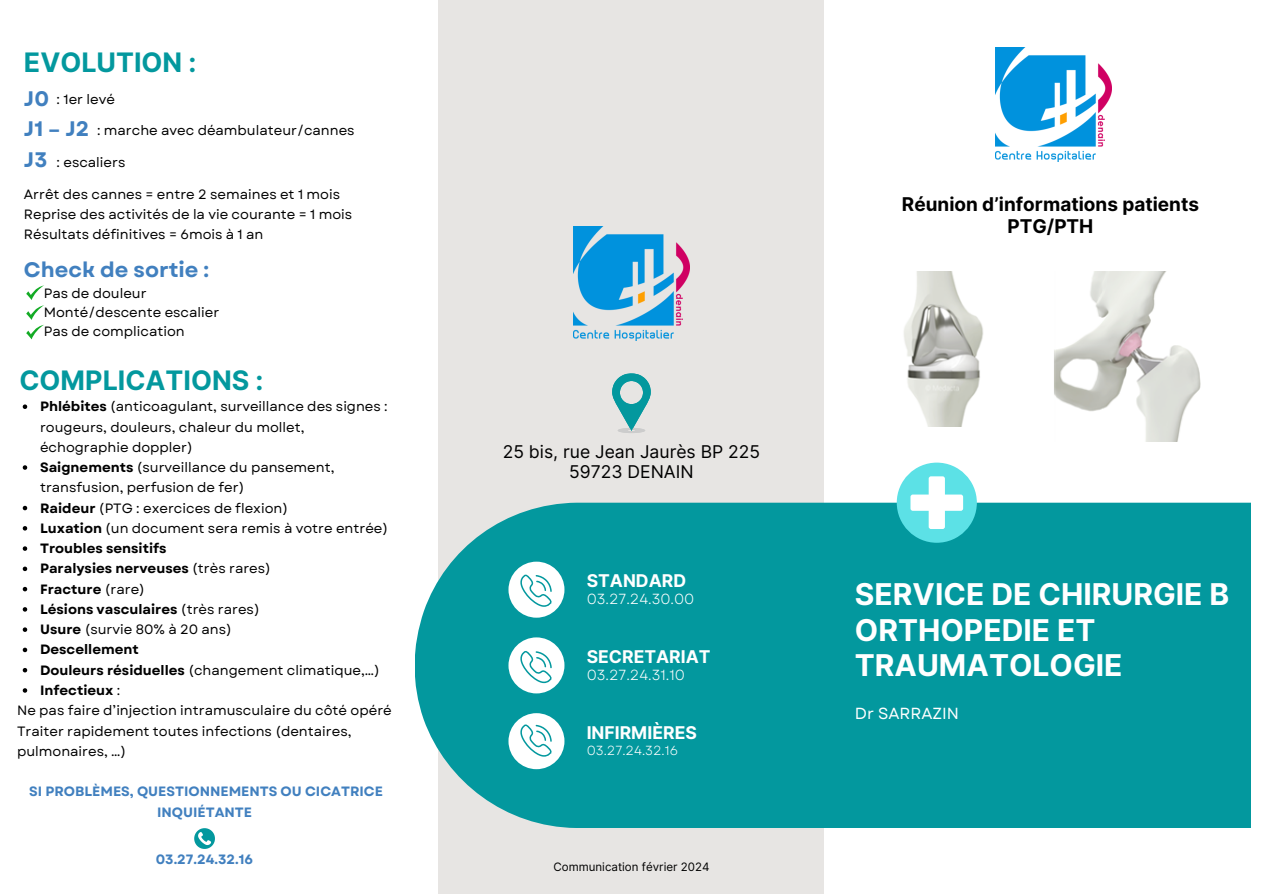
<style>
.page{position:relative;width:1263px;height:894px;background:#fff}
.page>*{position:absolute;margin:0;border:0;box-sizing:border-box;transform-origin:0 0}
.t1{font:700 30px/35.4px "Inter";color:#fff}
.t2{font:700 26.85px "Inter";color:#03989e}
.t3{font:700 21px/30.3px "Garet";color:#4180bf}
.t4{font:700 18.9px/21.9px "Inter";color:#000;text-align:center}
.t5{font:17.55px/20.2px "Inter";color:#000;text-align:center}
.t6{font:700 17.55px "Inter";color:#fff}
.t7{font:16.05px "Garet";color:#fff}
.t8{font:14.55px "Garet";color:#fff}
.t9{font:13.5px/20.2px "Garet";color:#000}
.t10{font:700 13.5px "Garet";color:#000}
.t11{font:700 13.5px/20.2px "Garet";color:#4180bf;text-align:center}
.t12{font:13.2px "Garet";color:#fff}
.t13{font:11.55px "Inter";color:#000}
.s1{font-weight:700}
.s2{font-weight:400}
</style>
<div class="page">
<div style="left:439px;top:0;width:385px;height:893px;background:#e7e5e3"></div>
<div style="left:415px;top:502px;width:836px;height:325px;background:#03989e"></div>
<div style="left:897px;top:462px;width:80px;height:80px;background:#5ce1e6;border-radius:50%"></div>
<svg style="left:910px;top:476px;width:53px;height:53px"></svg>
<div style="left:508px;top:561px;width:56px;height:56px;background:#fff;border-radius:50%"></div>
<svg style="left:520px;top:574px;width:32px;height:32px"></svg>
<div style="left:508px;top:637px;width:56px;height:56px;background:#fff;border-radius:50%"></div>
<div style="left:508px;top:713px;width:56px;height:56px;background:#fff;border-radius:50%"></div>
<img style="left:995px;top:47px;width:116px;height:115px">
<img style="left:904px;top:272px;width:79px;height:154px">
<img style="left:1054px;top:272px;width:147px;height:169px">
<svg style="left:520px;top:651px;width:32px;height:32px"></svg>
<svg style="left:520px;top:724px;width:32px;height:32px"></svg>
<svg style="left:612px;top:373px;width:38px;height:60px"></svg>
<img style="left:574px;top:226px;width:115px;height:115px">
<svg style="left:26px;top:285px;width:18px;height:54px"></svg>
<svg style="left:23px;top:404px;width:4px;height:5px"></svg>
<svg style="left:23px;top:465px;width:4px;height:4px"></svg>
<svg style="left:23px;top:505px;width:4px;height:5px"></svg>
<svg style="left:23px;top:526px;width:4px;height:4px"></svg>
<svg style="left:23px;top:546px;width:4px;height:4px"></svg>
<svg style="left:23px;top:566px;width:4px;height:5px"></svg>
<svg style="left:23px;top:586px;width:4px;height:5px"></svg>
<svg style="left:23px;top:607px;width:4px;height:4px"></svg>
<svg style="left:23px;top:627px;width:4px;height:4px"></svg>
<svg style="left:23px;top:647px;width:4px;height:5px"></svg>
<svg style="left:23px;top:668px;width:4px;height:4px"></svg>
<svg style="left:23px;top:688px;width:4px;height:4px"></svg>
<svg style="left:194px;top:828px;width:20px;height:20px"></svg>
<p class="t2" style="left:24px;top:46px;width:174px">EVOLUTION :</p>
<p class="t3" style="left:24px;top:83px;width:67px">J0<br>J1 – J2<br>J3</p>
<p class="t9" style="left:57px;top:89px;width:60px">: 1er levé</p>
<p class="t9" style="left:97px;top:120px;width:259px">: marche avec déambulateur/cannes</p>
<p class="t9" style="left:57px;top:152px;width:70px">: escaliers</p>
<p class="t9" style="left:24px;top:184px;width:318px">Arrêt des cannes = entre 2 semaines et 1 mois</p>
<p class="t9" style="left:24px;top:204px;width:330px">Reprise des activités de la vie courante = 1 mois</p>
<p class="t9" style="left:24px;top:224px;width:241px">Résultats définitives = 6mois à 1 an</p>
<p class="t3" style="left:24px;top:254px;width:187px">Check de sortie :</p>
<p class="t9" style="left:44px;top:283px;width:104px">Pas de douleur</p>
<p class="t9" style="left:44px;top:302px;width:177px">Monté/descente escalier</p>
<h5 class="t9" style="left:44px;top:321px;width:142px">Pas de complication</h5>
<p class="t2" style="left:19px;top:364px;width:246px">COMPLICATIONS :</p>
<h2 class="t9" style="left:40px;top:396px;width:349px"><span class="s1">Phlébites</span> (anticoagulant, surveillance des signes : rougeurs, douleurs, chaleur du mollet, échographie doppler)</h2>
<p class="t9" style="left:40px;top:457px;width:296px"><span class="s1">Saignements</span> (surveillance du pansement, transfusion, perfusion de fer)</p>
<h3 class="t9" style="left:40px;top:497px;width:250px"><span class="s1">Raideur</span> (PTG : exercices de flexion)</h3>
<p class="t9" style="left:40px;top:518px;width:350px"><span class="s1">Luxation</span> (un document sera remis à votre entrée)</p>
<p class="t10" style="left:40px;top:538px;width:128px">Troubles sensitifs</p>
<p class="t10" style="left:40px;top:558px;width:232px">Paralysies nerveuses <span class="s2">(très rares)</span></p>
<p class="t10" style="left:40px;top:579px;width:106px">Fracture <span class="s2">(rare)</span></p>
<p class="t10" style="left:40px;top:599px;width:221px">Lésions vasculaires <span class="s2">(très rares)</span></p>
<p class="t9" style="left:40px;top:619px;width:193px"><span class="s1">Usure</span> (survie 80% à 20 ans)</p>
<h4 class="t10" style="left:40px;top:639px;width:100px">Descellement</h4>
<h4 class="t9" style="left:40px;top:659px;width:341px"><span class="s1">Douleurs résiduelles</span> (changement climatique,…)</h4>
<p class="t10" style="left:40px;top:680px;width:82px">Infectieux <span class="s2">:</span></p>
<p class="t9" style="left:17px;top:700px;width:376px">Ne pas faire d’injection intramusculaire du côté opéré</p>
<p class="t9" style="left:17px;top:720px;width:336px">Traiter rapidement toutes infections (dentaires, pulmonaires, …)</p>
<p class="t11" style="left:29px;top:781px;width:355px">SI PROBLÈMES, QUESTIONNEMENTS OU CICATRICE<br>INQUIÉTANTE</p>
<p class="t11" style="left:156px;top:848px;width:99px">03.27.24.32.16</p>
<p class="t5" style="left:503px;top:441px;width:259px">25 bis, rue Jean Jaurès BP 225<br>59723 DENAIN</p>
<p class="t6" style="left:587px;top:570px;width:101px">STANDARD</p>
<p class="t8" style="left:587px;top:588px;width:109px">03.27.24.30.00</p>
<p class="t6" style="left:587px;top:645px;width:125px">SECRETARIAT</p>
<p class="t8" style="left:587px;top:664px;width:100px">03.27.24.31.10</p>
<p class="t6" style="left:587px;top:722px;width:112px">INFIRMIÈRES</p>
<h2 class="t12" style="left:587px;top:741px;width:93px">03.27.24.32.16</h2>
<p class="t13" style="left:553px;top:860px;width:158px">Communication février 2024</p>
<p class="t4" style="left:902px;top:193px;width:299px">Réunion d’informations patients<br>PTG/PTH</p>
<p class="t1" style="left:855px;top:576px;width:376px">SERVICE DE CHIRURGIE B<br>ORTHOPEDIE ET<br>TRAUMATOLOGIE</p>
<p class="t7" style="left:855px;top:701px;width:106px">Dr SARRAZIN</p>
</div>
